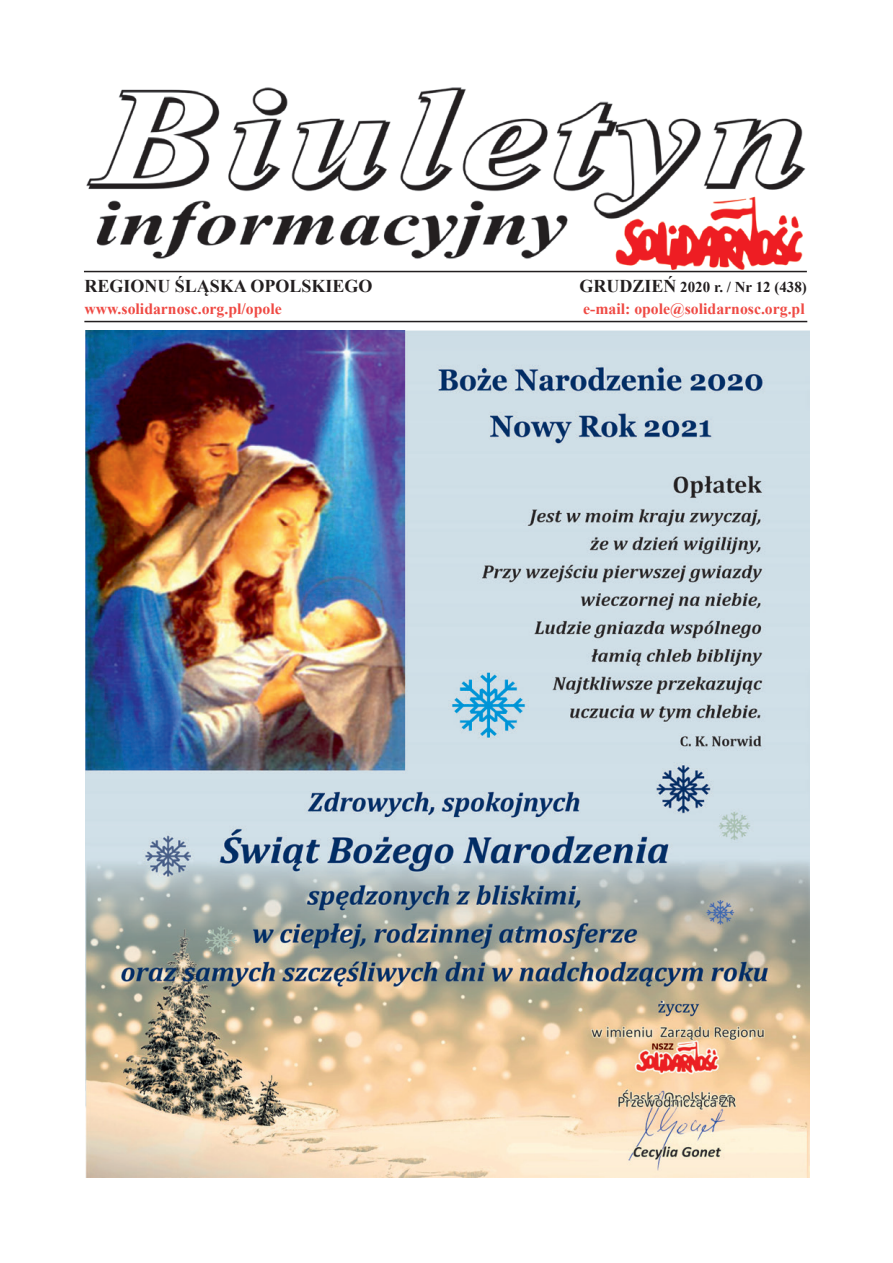
<style>
.page{position:relative;width:893px;height:1263px;background:#fff}
.page>*{position:absolute;margin:0;border:0;box-sizing:border-box;transform-origin:0 0}
.t1{font:700 18px "Times New Roman";color:#231f20}
.t2{font:700 15.75px "Times New Roman";color:#ef4a44}
.t3{font:700 15px "Times New Roman";color:#231f20}
.s1{font-size:18px}
</style>
<div class="page">
<hr style="left:84px;top:271px;width:723px;height:1px;background:#231f20">
<hr style="left:84px;top:321px;width:723px;height:1px;background:#231f20">
<img style="left:86px;top:87px;width:720px;height:182px">
<img style="left:85px;top:331px;width:724px;height:847px">
<p class="t1" style="left:84px;top:273px;width:290px">REGIONU ŚLĄSKA OPOLSKIEGO</p>
<p class="t3" style="left:580px;top:277px;width:229px"><span class="s1">GRUDZIEŃ</span> 2020 r. / Nr 12 (438)</p>
<p class="t2" style="left:84px;top:297px;width:199px">www.solidarnosc.org.pl/opole</p>
<p class="t2" style="left:583px;top:298px;width:223px">e-mail: opole@solidarnosc.org.pl</p>
</div>
